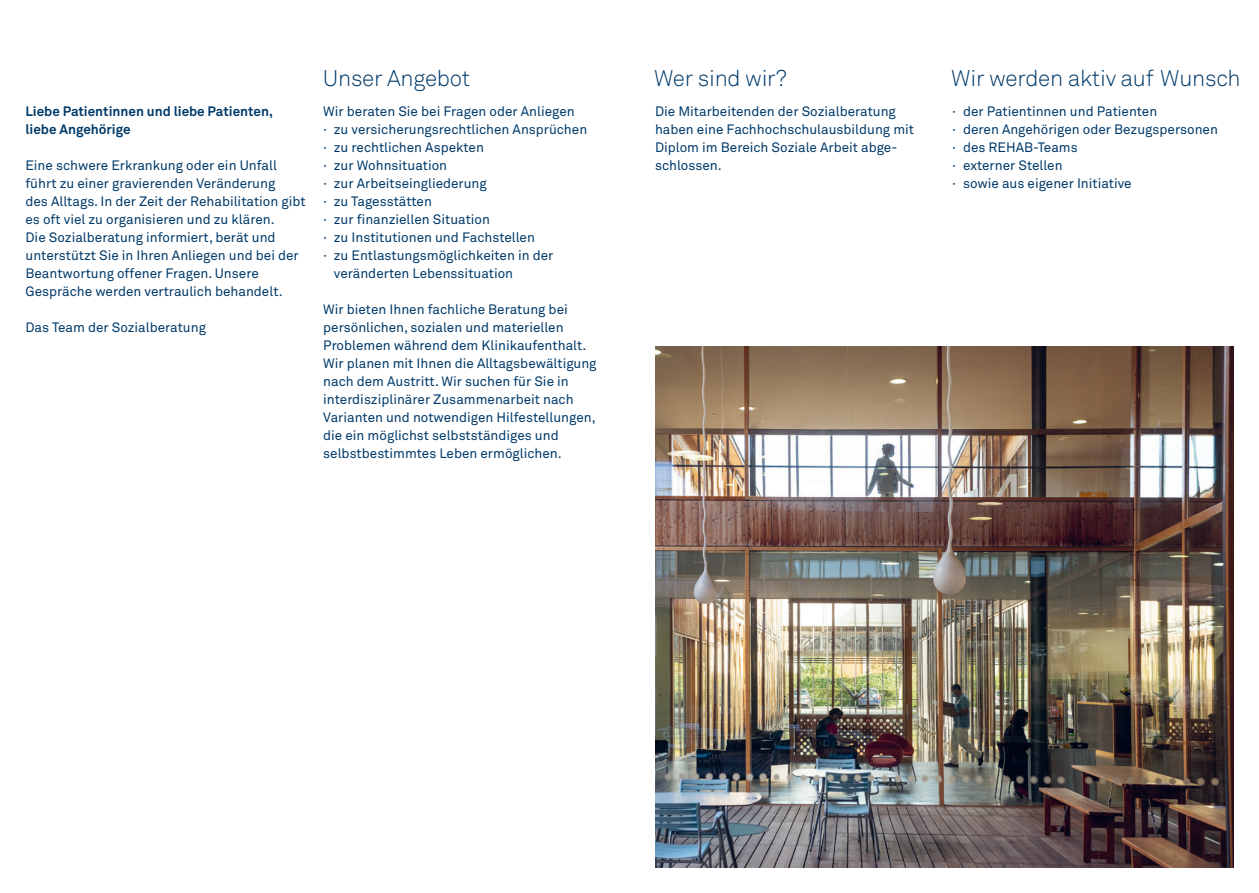
<style>
.page{position:relative;width:1259px;height:893px;background:#fff}
.page>*{position:absolute;margin:0;border:0;box-sizing:border-box;transform-origin:0 0}
.t1{font:300 22.5px "Akkurat";letter-spacing:-.01em;color:#003a6a}
.t2{font:13.5px/18px "Akkurat";color:#003a6a}
.t3{font:700 13.5px/18px "Akkurat";color:#003a6a}
</style>
<div class="page">
<img style="left:655px;top:347px;width:578px;height:520px">
<p class="t3" style="left:26px;top:103px;width:249px">Liebe Patientinnen und liebe Patienten, liebe Angehörige</p>
<p class="t2" style="left:26px;top:157px;width:281px">Eine schwere Erkrankung oder ein Unfall führt zu einer gravierenden Veränderung<br>des Alltags. In der Zeit der Rehabilitation gibt es oft viel zu organisieren und zu klären.<br>Die Sozialberatung informiert, berät und unterstützt Sie in Ihren Anliegen und bei der Beantwortung offener Fragen. Unsere Gespräche werden vertraulich behandelt.</p>
<p class="t2" style="left:26px;top:319px;width:182px">Das Team der Sozialberatung</p>
<h1 class="t1" style="left:323px;top:65px;width:149px">Unser Angebot</h1>
<p class="t2" style="left:323px;top:103px;width:253px">Wir beraten Sie bei Fragen oder Anliegen</p>
<p class="t2" style="left:323px;top:121px;width:265px">· zu versicherungsrechtlichen Ansprüchen</p>
<p class="t2" style="left:323px;top:139px;width:162px">· zu rechtlichen Aspekten</p>
<p class="t2" style="left:323px;top:157px;width:125px">· zur Wohnsituation</p>
<p class="t2" style="left:323px;top:175px;width:165px">· zur Arbeitseingliederung</p>
<p class="t2" style="left:323px;top:193px;width:110px">· zu Tagesstätten</p>
<p class="t2" style="left:323px;top:211px;width:168px">· zur finanziellen Situation</p>
<p class="t2" style="left:323px;top:229px;width:213px">· zu Institutionen und Fachstellen</p>
<p class="t2" style="left:323px;top:247px;width:232px">· zu Entlastungsmöglichkeiten in der</p>
<p class="t2" style="left:334px;top:265px;width:181px">veränderten Lebenssituation</p>
<p class="t2" style="left:323px;top:301px;width:275px">Wir bieten Ihnen fachliche Beratung bei persönlichen, sozialen und materiellen Problemen während dem Klinikaufenthalt.<br>Wir planen mit Ihnen die Alltagsbewältigung nach dem Austritt. Wir suchen für Sie in interdisziplinärer Zusammenarbeit nach Varianten und notwendigen Hilfestellungen, die ein möglichst selbstständiges und selbstbestimmtes Leben ermöglichen.</p>
<h1 class="t1" style="left:654px;top:65px;width:134px">Wer sind wir?</h1>
<h1 class="t1" style="left:951px;top:65px;width:291px">Wir werden aktiv auf Wunsch</h1>
<p class="t2" style="left:952px;top:103px;width:267px">· der Patientinnen und Patienten<br>· deren Angehörigen oder Bezugspersonen · des REHAB-Teams<br>· externer Stellen<br>· sowie aus eigener Initiative</p>
<p class="t2" style="left:655px;top:103px;width:261px">Die Mitarbeitenden der Sozialberatung haben eine Fachhochschulausbildung mit Diplom im Bereich Soziale Arbeit abge&shy;schlossen.</p>
</div>
